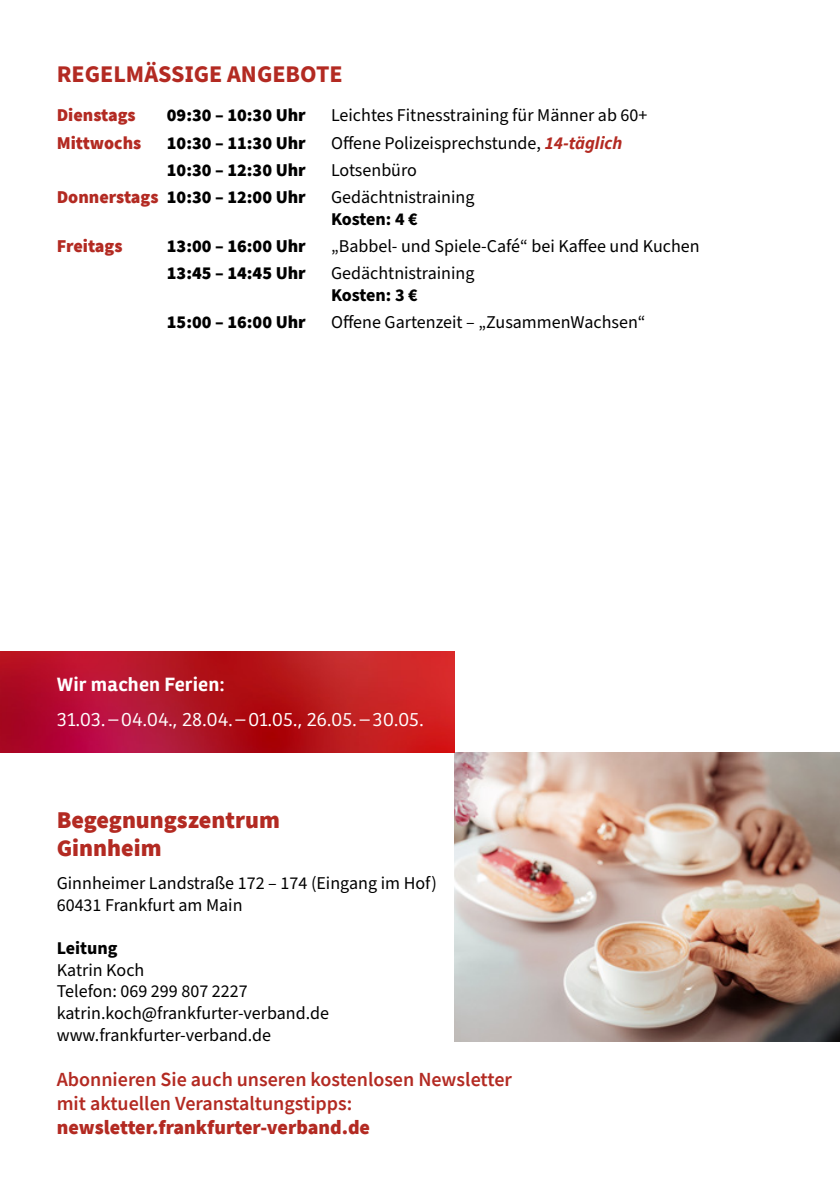
<style>
.page{position:relative;width:840px;height:1191px;background:#fff}
.page>*{position:absolute;margin:0;border:0;box-sizing:border-box;transform-origin:0 0}
.t1{font:900 24px/28.8px "Source Sans Pro";color:#b32a22}
.t2{font:700 24px "Source Sans Pro";color:#b32a22}
.t3{font:600 20px/24px "Source Sans Pro";color:#b32a22}
.t4{font:300 20px "Bree";letter-spacing:.01em;color:#fff}
.t5{font:900 20px "Source Sans Pro";color:#b32a22}
.t6{font:600 20px "Bree";letter-spacing:.01em;color:#fff}
.t7{font:18px/21.6px "Source Sans Pro";color:#000}
.t8{font:900 18px "Source Sans Pro";color:#000}
.t9{font:900 18px "Source Sans Pro";color:#b32a22}
.t10{font:700 18px "Source Sans Pro";letter-spacing:-.005em;color:#000}
.s1{font-weight:700;font-style:italic;color:#b32a22}
.s2{color:#b32a22}
</style>
<div class="page">
<img style="left:454px;top:752px;width:385px;height:289px">
<img style="left:0;top:651px;width:454px;height:101px">
<h1 class="t2" style="left:57px;top:57px;width:287px">REGELMÄSSIGE ANGEBOTE</h1>
<p class="t9" style="left:57px;top:103px;width:80px">Dienstags</p>
<p class="t8" style="left:167px;top:103px;width:140px">09:30 – 10:30 Uhr</p>
<p class="t7" style="left:331px;top:105px;width:318px">Leichtes Fitnesstraining für Männer ab 60+</p>
<p class="t9" style="left:57px;top:130px;width:86px">Mittwochs</p>
<p class="t8" style="left:167px;top:130px;width:140px">10:30 – 11:30 Uhr</p>
<p class="t7" style="left:331px;top:132px;width:292px">Offene Polizeisprechstunde, <span class="s1">14-täglich</span></p>
<p class="t8" style="left:167px;top:158px;width:140px">10:30 – 12:30 Uhr</p>
<p class="t7" style="left:331px;top:160px;width:87px">Lotsenbüro</p>
<p class="t8" style="left:57px;top:185px;width:250px"><span class="s2">Donnerstags</span> 10:30 – 12:00 Uhr</p>
<p class="t7" style="left:331px;top:187px;width:145px">Gedächtnistraining</p>
<p class="t10" style="left:331px;top:207px;width:88px">Kosten: 4 €</p>
<p class="t9" style="left:57px;top:234px;width:67px">Freitags</p>
<p class="t8" style="left:167px;top:234px;width:140px">13:00 – 16:00 Uhr</p>
<p class="t7" style="left:331px;top:236px;width:370px">„Babbel- und Spiele-Café“ bei Kaffee und Kuchen</p>
<p class="t8" style="left:167px;top:261px;width:140px">13:45 – 14:45 Uhr</p>
<p class="t7" style="left:331px;top:263px;width:145px">Gedächtnistraining</p>
<p class="t10" style="left:331px;top:283px;width:88px">Kosten: 3 €</p>
<p class="t8" style="left:167px;top:310px;width:140px">15:00 – 16:00 Uhr</p>
<p class="t7" style="left:331px;top:312px;width:316px">Offene Gartenzeit – „ZusammenWachsen“</p>
<p class="t6" style="left:57px;top:672px;width:169px">Wir machen Ferien:</p>
<p class="t4" style="left:57px;top:708px;width:368px">31.03. – 04.04., 28.04. – 01.05., 26.05. – 30.05.</p>
<h1 class="t1" style="left:57px;top:805px;width:225px">Begegnungszentrum<br>Ginnheim</h1>
<p class="t7" style="left:57px;top:873px;width:381px">Ginnheimer Landstraße 172 – 174 (Eingang im Hof)<br>60431 Frankfurt am Main</p>
<p class="t10" style="left:57px;top:936px;width:62px">Leitung</p>
<p class="t7" style="left:57px;top:959px;width:273px">Katrin Koch<br>Telefon: 069 299 807 2227 katrin.koch@frankfurter-verband.de www.frankfurter-verband.de</p>
<p class="t3" style="left:57px;top:1067px;width:456px">Abonnieren Sie auch unseren kostenlosen Newsletter mit aktuellen Veranstaltungstipps:</p>
<p class="t5" style="left:57px;top:1113px;width:315px">newsletter.frankfurter-verband.de</p>
</div>
